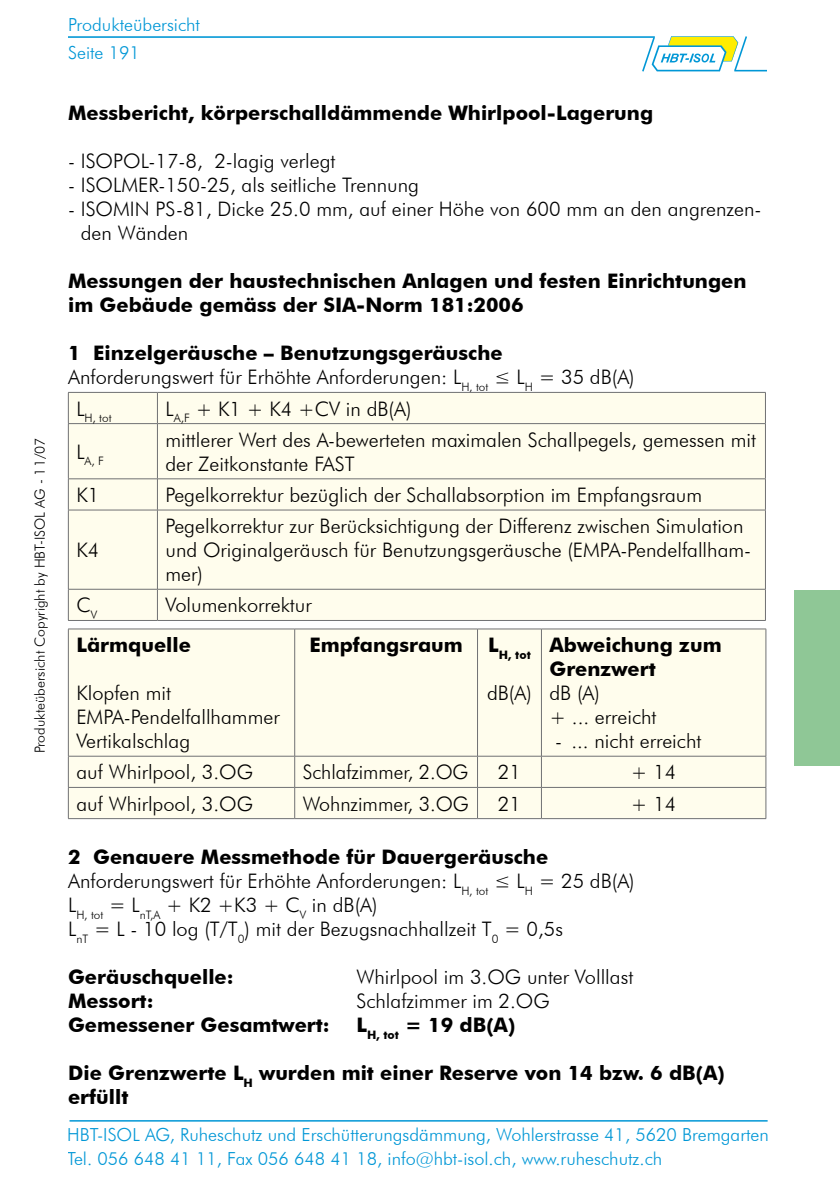
<style>
.page{position:relative;width:840px;height:1191px;background:#fff}
.page>*{position:absolute;margin:0;border:0;box-sizing:border-box;transform-origin:0 0}
.t1{font:300 20px/24px "Futura BT";color:#000}
.t2{font:700 20px/24px "Futura BT";color:#000}
.t3{font:300 18px/27.6px "Futura BT";color:#0097d6}
.t4{font:300 14px "Futura BT";color:#000}
.t5{font:300 11.6px "Futura BT";color:#000}
.t6{font:700 11.6px "Futura BT";color:#000}
.s1{font-weight:700}
</style>
<div class="page">
<hr style="left:68px;top:36px;width:586px;height:2px;background:#0097d6">
<svg style="left:640px;top:36px;width:108px;height:36px"></svg>
<hr style="left:734px;top:70px;width:31px;height:1px;background:#0097d6">
<hr style="left:69px;top:1120px;width:698px;height:1px;background:#0097d6">
<div style="left:794px;top:590px;width:45px;height:175px;background:#8fc796"></div>
<div style="left:69px;top:393px;width:695px;height:227px;background:#fffded"></div>
<hr style="left:68px;top:392px;width:89px;height:1px;background:#707173">
<hr style="left:68px;top:393px;width:1px;height:30px;background:#707173">
<hr style="left:157px;top:392px;width:608px;height:1px;background:#707173">
<hr style="left:157px;top:393px;width:1px;height:30px;background:#707173">
<hr style="left:764px;top:393px;width:1px;height:30px;background:#707173">
<hr style="left:68px;top:423px;width:89px;height:1px;background:#707173">
<hr style="left:68px;top:424px;width:1px;height:54px;background:#707173">
<hr style="left:157px;top:423px;width:608px;height:1px;background:#707173">
<hr style="left:157px;top:424px;width:1px;height:54px;background:#707173">
<hr style="left:764px;top:424px;width:1px;height:54px;background:#707173">
<hr style="left:68px;top:478px;width:89px;height:1px;background:#707173">
<hr style="left:68px;top:479px;width:1px;height:31px;background:#707173">
<hr style="left:157px;top:478px;width:608px;height:1px;background:#707173">
<hr style="left:157px;top:479px;width:1px;height:31px;background:#707173">
<hr style="left:764px;top:479px;width:1px;height:31px;background:#707173">
<hr style="left:68px;top:510px;width:89px;height:1px;background:#707173">
<hr style="left:68px;top:510px;width:1px;height:79px;background:#707173">
<hr style="left:157px;top:510px;width:608px;height:1px;background:#707173">
<hr style="left:157px;top:510px;width:1px;height:79px;background:#707173">
<hr style="left:764px;top:510px;width:1px;height:79px;background:#707173">
<hr style="left:68px;top:589px;width:89px;height:1px;background:#707173">
<hr style="left:68px;top:589px;width:1px;height:31px;background:#707173">
<hr style="left:157px;top:589px;width:608px;height:1px;background:#707173">
<hr style="left:157px;top:589px;width:1px;height:31px;background:#707173">
<hr style="left:764px;top:589px;width:1px;height:31px;background:#707173">
<hr style="left:68px;top:620px;width:89px;height:1px;background:#707173">
<hr style="left:157px;top:620px;width:608px;height:1px;background:#707173">
<div style="left:69px;top:629px;width:696px;height:189px;background:#fffded"></div>
<hr style="left:68px;top:628px;width:226px;height:1px;background:#707173">
<hr style="left:68px;top:629px;width:1px;height:127px;background:#707173">
<hr style="left:294px;top:628px;width:183px;height:1px;background:#707173">
<hr style="left:294px;top:629px;width:1px;height:127px;background:#707173">
<hr style="left:477px;top:628px;width:64px;height:1px;background:#707173">
<hr style="left:477px;top:629px;width:1px;height:127px;background:#707173">
<hr style="left:541px;top:628px;width:224px;height:1px;background:#707173">
<hr style="left:541px;top:629px;width:1px;height:127px;background:#707173">
<hr style="left:765px;top:629px;width:1px;height:127px;background:#707173">
<hr style="left:68px;top:756px;width:226px;height:1px;background:#707173">
<hr style="left:68px;top:756px;width:1px;height:31px;background:#707173">
<hr style="left:294px;top:756px;width:183px;height:1px;background:#707173">
<hr style="left:294px;top:756px;width:1px;height:31px;background:#707173">
<hr style="left:477px;top:756px;width:64px;height:1px;background:#707173">
<hr style="left:477px;top:787px;width:64px;height:1px;background:#707173">
<hr style="left:477px;top:756px;width:1px;height:31px;background:#707173">
<hr style="left:541px;top:756px;width:224px;height:1px;background:#707173">
<hr style="left:541px;top:756px;width:1px;height:31px;background:#707173">
<hr style="left:765px;top:756px;width:1px;height:31px;background:#707173">
<hr style="left:477px;top:787px;width:1px;height:31px;background:#707173">
<hr style="left:541px;top:787px;width:224px;height:1px;background:#707173">
<hr style="left:541px;top:787px;width:1px;height:31px;background:#707173">
<hr style="left:765px;top:787px;width:1px;height:31px;background:#707173">
<hr style="left:68px;top:787px;width:226px;height:1px;background:#707173">
<hr style="left:68px;top:787px;width:1px;height:31px;background:#707173">
<hr style="left:68px;top:818px;width:226px;height:1px;background:#707173">
<hr style="left:294px;top:787px;width:183px;height:1px;background:#707173">
<hr style="left:294px;top:787px;width:1px;height:31px;background:#707173">
<hr style="left:294px;top:818px;width:183px;height:1px;background:#707173">
<hr style="left:477px;top:818px;width:64px;height:1px;background:#707173">
<hr style="left:541px;top:818px;width:224px;height:1px;background:#707173">
<p class="t4" style="left:31px;top:753px;width:317px;rotate:-90deg">Produkteübersicht Copyright by HBT-ISOL AG - 11/07</p>
<p class="t3" style="left:68px;top:11px;width:133px">Produkteübersicht<br>Seite 191</p>
<p class="t2" style="left:68px;top:101px;width:586px">Messbericht, körperschalldämmende Whirlpool-Lagerung</p>
<p class="t1" style="left:68px;top:149px;width:269px">- ISOPOL-17-8, 2-lagig verlegt</p>
<p class="t1" style="left:68px;top:173px;width:352px">- ISOLMER-150-25, als seitliche Trennung</p>
<p class="t1" style="left:81px;top:197px;width:681px;text-indent:-13px">- ISOMIN PS-81, Dicke 25.0 mm, auf einer Höhe von 600 mm an den angrenzen&shy;den Wänden</p>
<p class="t2" style="left:68px;top:269px;width:679px">Messungen der haustechnischen Anlagen und festen Einrichtungen im Gebäude gemäss der SIA-Norm 181:2006</p>
<p class="t1" style="left:68px;top:341px;width:568px"><span class="s1">1 Einzelgeräusche – Benutzungsgeräusche<br></span>Anforderungswert für Erhöhte Anforderungen: L<sub>H,</sub> <sub>tot</sub> ≤ L<sub>H</sub> = 35 dB(A)</p>
<p class="t5" style="left:76px;top:411px;width:37px"><sup>L</sup>H, tot</p>
<p class="t1" style="left:165px;top:396px;width:247px">L<sub>A,F</sub> + K1 + K4 +CV in dB(A)</p>
<p class="t5" style="left:76px;top:454px;width:29px"><sup>L</sup>A, F</p>
<p class="t1" style="left:165px;top:427px;width:591px">mittlerer Wert des A-bewerteten maximalen Schallpegels, gemessen mit der Zeitkonstante FAST</p>
<p class="t1" style="left:76px;top:483px;width:24px">K1</p>
<p class="t1" style="left:165px;top:483px;width:538px">Pegelkorrektur bezüglich der Schallabsorption im Empfangsraum</p>
<p class="t1" style="left:76px;top:538px;width:24px">K4</p>
<p class="t1" style="left:165px;top:514px;width:587px">Pegelkorrektur zur Berücksichtigung der Differenz zwischen Simulation und Originalgeräusch für Benutzungsgeräusche (EMPA-Pendelfallham&shy;mer)</p>
<p class="t1" style="left:76px;top:593px;width:22px">C<sub>V</sub></p>
<p class="t1" style="left:165px;top:593px;width:148px">Volumenkorrektur</p>
<p class="t2" style="left:76px;top:633px;width:116px">Lärmquelle</p>
<p class="t1" style="left:76px;top:681px;width:205px">Klopfen mit<br>EMPA-Pendelfallhammer<br>Vertikalschlag</p>
<p class="t2" style="left:309px;top:633px;width:155px">Empfangsraum</p>
<p class="t6" style="left:488px;top:647px;width:44px"><sup>L</sup>H, tot</p>
<p class="t1" style="left:487px;top:681px;width:46px">dB(A)</p>
<p class="t2" style="left:549px;top:633px;width:173px">Abweichung zum<br>Grenzwert</p>
<p class="t1" style="left:549px;top:681px;width:109px">dB (A)<br>+ ... erreicht</p>
<p class="t1" style="left:555px;top:729px;width:148px">- ... nicht erreicht</p>
<p class="t1" style="left:76px;top:760px;width:178px">auf Whirlpool, 3.OG</p>
<p class="t1" style="left:302px;top:760px;width:167px">Schlafzimmer, 2.OG</p>
<p class="t1" style="left:497px;top:760px;width:25px">21</p>
<p class="t1" style="left:630px;top:760px;width:47px">+ 14</p>
<p class="t1" style="left:76px;top:791px;width:178px">auf Whirlpool, 3.OG</p>
<p class="t1" style="left:302px;top:791px;width:168px">Wohnzimmer, 3.OG</p>
<p class="t1" style="left:497px;top:791px;width:25px">21</p>
<p class="t1" style="left:630px;top:791px;width:47px">+ 14</p>
<p class="t1" style="left:68px;top:845px;width:568px"><span class="s1">2 Genauere Messmethode für Dauergeräusche </span>Anforderungswert für Erhöhte Anforderungen: L<sub>H,</sub> <sub>tot</sub> ≤ L<sub>H</sub> = 25 dB(A)<br>L<sub>H,</sub> <sub>tot</sub> = L<sub>nT,A</sub> + K2 +K3 + C<sub>V</sub> in dB(A)<br>L<sub>nT</sub> = L - 10 log (T/T<sub>0</sub>) mit der Bezugsnachhallzeit T<sub>0</sub> = 0,5s</p>
<p class="t2" style="left:68px;top:965px;width:167px">Geräuschquelle:</p>
<p class="t1" style="left:356px;top:965px;width:278px">Whirlpool im 3.OG unter Volllast</p>
<p class="t2" style="left:68px;top:989px;width:87px">Messort:</p>
<p class="t1" style="left:356px;top:989px;width:195px">Schlafzimmer im 2.OG</p>
<p class="t2" style="left:68px;top:1013px;width:263px">Gemessener Gesamtwert:</p>
<p class="t2" style="left:356px;top:1013px;width:160px">L<sub>H,</sub> <sub>tot</sub> = 19 dB(A)</p>
<p class="t2" style="left:68px;top:1061px;width:657px">Die Grenzwerte L<sub>H</sub> wurden mit einer Reserve von 14 bzw. 6 dB(A) erfüllt</p>
<p class="t3" style="left:67px;top:1122px;width:702px;line-height:23.8px">HBT-ISOL AG, Ruheschutz und Erschütterungsdämmung, Wohlerstrasse 41, 5620 Bremgarten<br>Tel. 056 648 41 11, Fax 056 648 41 18, info@hbt-isol.ch, www.ruheschutz.ch</p>
</div>
